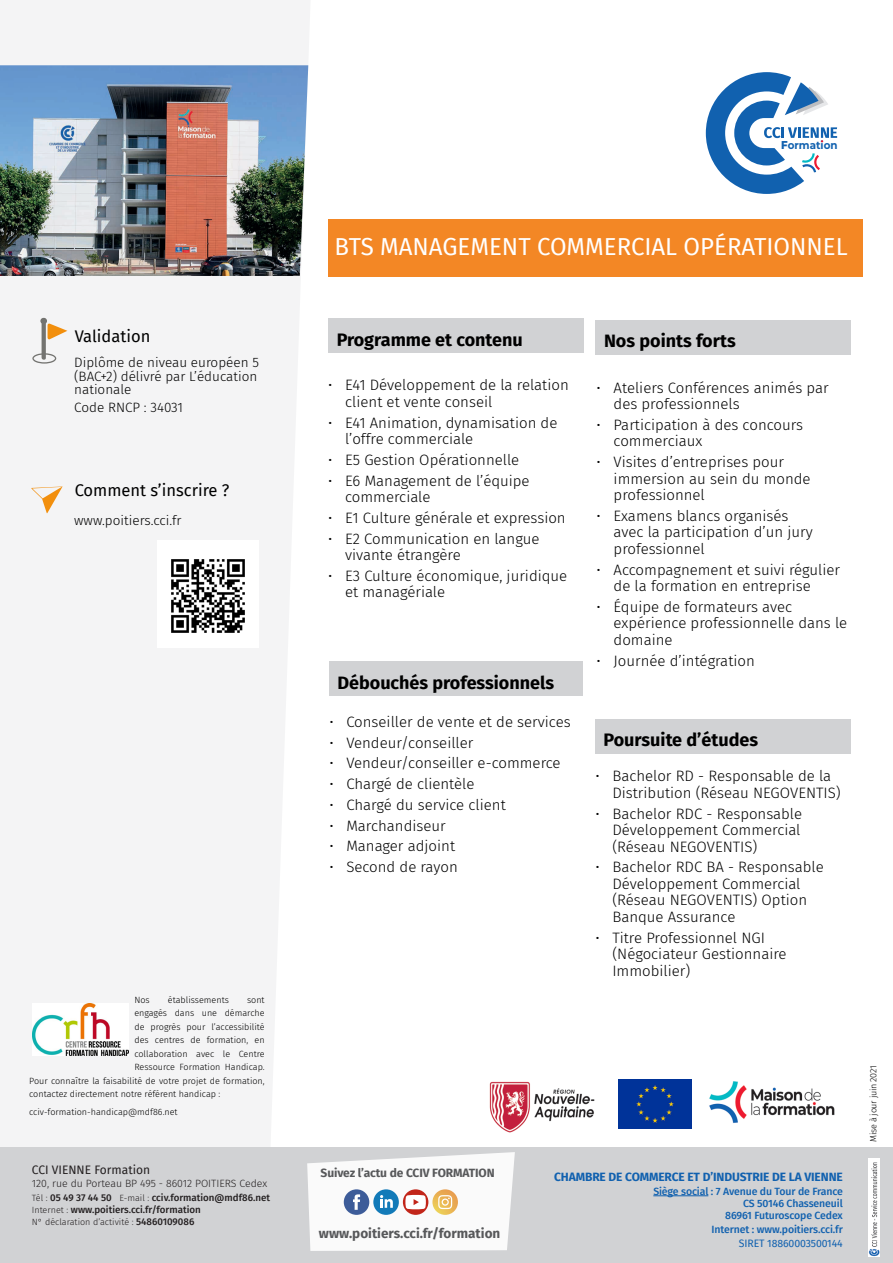
<style>
.page{position:relative;width:893px;height:1263px;background:#fff}
.page>*{position:absolute;margin:0;border:0;box-sizing:border-box;transform-origin:0 0}
.GRAND_TITRE_RUBRIQUE{font:24px "Fira Sans";color:#fff}
.problematique{font:700 18px "Fira Sans";color:#000}
.problematique-2{font:16.5px "Fira Sans";color:#000}
.t1{font:300 15px/16.5px "Fira Sans";color:#000}
.problematique-3{font:300 13.5px/13.5px "Fira Sans";color:#000}
.t2{font:700 13.5px "Fira Sans";color:#57585a}
.t3{font:700 12px "Fira Sans";letter-spacing:-.01em;color:#1161af}
.t4{font:700 12px "Fira Sans";letter-spacing:-.01em;color:#57585a}
.t5{font:12px "Fira Sans";color:#231f20}
.t6{font:700 10.95px "Montserrat";color:#1161af;scale:.94 1}
.t7{font:500 10.5px/12px "Fira Sans";letter-spacing:-.01em;color:#1161af;text-align:right}
.t8{font:300 10.5px "Fira Sans";color:#231f20}
.t9{font:10.5px "Fira Sans";letter-spacing:-.01em;color:#1161af}
.t10{font:500 9.75px/12px "Fira Sans";color:#231f20}
.problematique-4{font:300 9px "Fira Sans";color:#000}
.t11{font:300 9px "Fira Sans";color:#231f20}
.problematique-5{font:300 9px "Fira Sans";letter-spacing:-.03em;color:#000}
.s1{font-weight:300;font-size:9px}
.s2{font-weight:500;font-size:9.75px}
.s3{font-weight:800;font-size:11.4px}
</style>
<div class="page">
<svg style="left:0;top:0;width:310px;height:1147px;fill:#f4f4f5"></svg>
<div style="left:0;top:1147px;width:893px;height:116px;background:#d1d2d4"></div>
<hr style="left:653px;top:1195px;width:55px;height:1px;background:#1161af">
<div style="left:618px;top:1079px;width:73px;height:49px;background:#039"></div>
<img style="left:489px;top:1081px;width:106px;height:52px">
<img style="left:709px;top:1081px;width:126px;height:42px">
<svg style="left:307px;top:1152px;width:208px;height:99px"></svg>
<img style="left:868px;top:1159px;width:11px;height:97px">
<svg style="left:706px;top:72px;width:131px;height:122px"></svg>
<img style="left:0;top:65px;width:308px;height:211px">
<div style="left:595px;top:320px;width:256px;height:34px;background:#d1d2d4"></div>
<div style="left:328px;top:319px;width:255px;height:34px;background:#d1d2d4"></div>
<div style="left:329px;top:662px;width:254px;height:34px;background:#d1d2d4"></div>
<div style="left:595px;top:719px;width:256px;height:34px;background:#d1d2d4"></div>
<div style="left:328px;top:219px;width:534px;height:58px;background:#f38725"></div>
<img style="left:33px;top:1004px;width:96px;height:52px">
<svg style="left:32px;top:318px;width:35px;height:46px"></svg>
<div style="left:157px;top:540px;width:102px;height:108px;background:#fff"></div>
<img style="left:171px;top:559px;width:74px;height:74px">
<svg style="left:31px;top:486px;width:32px;height:27px"></svg>
<p class="problematique-2" style="left:75px;top:324px;width:77px">Validation</p>
<p class="problematique-3" style="left:74px;top:356px;width:186px">Diplôme de niveau européen 5 (BAC+2) délivré par L’éducation nationale</p>
<p class="problematique-3" style="left:74px;top:400px;width:110px">Code RNCP : 34031</p>
<p class="problematique-2" style="left:75px;top:478px;width:156px">Comment s’inscrire ?</p>
<p class="problematique-3" style="left:74px;top:514px;width:109px">www.poitiers.cci.fr</p>
<p class="problematique-4" style="left:134px;top:993px;width:17px">Nos</p>
<p class="problematique-4" style="left:168px;top:993px;width:62px">établissements</p>
<p class="problematique-4" style="left:247px;top:993px;width:19px">sont</p>
<p class="problematique-4" style="left:134px;top:1007px;width:132px">engagés dans une démarche</p>
<p class="problematique-4" style="left:134px;top:1020px;width:132px">de progrès pour l’accessibilité</p>
<p class="problematique-4" style="left:134px;top:1034px;width:132px">des centres de formation, en</p>
<p class="problematique-4" style="left:134px;top:1047px;width:132px">collaboration avec le Centre</p>
<p class="problematique-4" style="left:134px;top:1061px;width:132px">Ressource Formation Handicap.</p>
<p class="problematique-4" style="left:29px;top:1074px;width:237px">Pour connaître la faisabilité de votre projet de formation,</p>
<p class="problematique-4" style="left:29px;top:1088px;width:193px">contactez directement notre référent handicap :</p>
<p class="problematique-4" style="left:29px;top:1106px;width:150px">cciv-formation-handicap@mdf86.net</p>
<p class="t5" style="left:32px;top:1160px;width:120px">CCI VIENNE Formation</p>
<p class="t8" style="left:32px;top:1176px;width:237px">120, rue du Porteau BP 495 - 86012 POITIERS Cedex</p>
<p class="t10" style="left:32px;top:1191px;width:240px"><span class="s1">Tél :</span> 05 49 37 44 50 <span class="s1">E-mail :</span> cciv.formation@mdf86.net<br><span class="s1">Internet :</span> www.poitiers.cci.fr/formation</p>
<p class="t11" style="left:32px;top:1215px;width:164px">N° déclaration d’activité : <span class="s2">54860109086</span></p>
<p class="t6" style="left:781px;top:137px;width:61px"><span class="s3">F</span>ormation</p>
<p class="GRAND_TITRE_RUBRIQUE" style="left:335px;top:229px;width:515px">BTS MANAGEMENT COMMERCIAL OPÉRATIONNEL</p>
<p class="problematique" style="left:337px;top:324px;width:188px">Programme et contenu</p>
<p class="t1" style="left:345px;top:377px;width:225px;text-indent:-17px">• E41 Développement de la relation client et vente conseil</p>
<p class="t1" style="left:345px;top:414px;width:214px;text-indent:-17px">• E41 Animation, dynamisation de l’offre commerciale</p>
<p class="t1" style="left:328px;top:451px;width:193px">• E5 Gestion Opérationnelle</p>
<p class="t1" style="left:345px;top:472px;width:186px;text-indent:-17px">• E6 Management de l’équipe commerciale</p>
<p class="t1" style="left:328px;top:509px;width:239px">• E1 Culture générale et expression</p>
<p class="t1" style="left:345px;top:530px;width:196px;text-indent:-17px">• E2 Communication en langue vivante étrangère</p>
<p class="t1" style="left:345px;top:567px;width:224px;text-indent:-17px">• E3 Culture économique, juridique et managériale</p>
<p class="problematique" style="left:337px;top:667px;width:218px">Débouchés professionnels</p>
<p class="t1" style="left:329px;top:713px;width:243px">• Conseiller de vente et de services</p>
<p class="t1" style="left:329px;top:734px;width:146px">• Vendeur/conseiller</p>
<p class="t1" style="left:329px;top:755px;width:233px">• Vendeur/conseiller e-commerce</p>
<p class="t1" style="left:329px;top:776px;width:147px">• Chargé de clientèle</p>
<p class="t1" style="left:329px;top:796px;width:178px">• Chargé du service client</p>
<p class="t1" style="left:329px;top:817px;width:118px">• Marchandiseur</p>
<p class="t1" style="left:329px;top:838px;width:127px">• Manager adjoint</p>
<p class="t1" style="left:329px;top:859px;width:130px">• Second de rayon</p>
<p class="problematique" style="left:604px;top:325px;width:133px">Nos points forts</p>
<p class="t1" style="left:614px;top:379px;width:217px;text-indent:-17px">• Ateliers Conférences animés par des professionnels</p>
<p class="t1" style="left:614px;top:416px;width:191px;text-indent:-17px">• Participation à des concours commerciaux</p>
<p class="t1" style="left:614px;top:453px;width:199px;text-indent:-17px">• Visites d’entreprises pour immersion au sein du monde professionnel</p>
<p class="t1" style="left:614px;top:507px;width:201px;text-indent:-17px">• Examens blancs organisés avec la participation d’un jury professionnel</p>
<p class="t1" style="left:614px;top:561px;width:228px;text-indent:-17px">• Accompagnement et suivi régulier de la formation en entreprise</p>
<p class="t1" style="left:614px;top:598px;width:235px;text-indent:-17px">• Équipe de formateurs avec expérience professionnelle dans le domaine</p>
<p class="t1" style="left:597px;top:652px;width:160px">• Journée d’intégration</p>
<p class="problematique" style="left:603px;top:725px;width:156px">Poursuite d’études</p>
<p class="t1" style="left:612px;top:768px;width:230px;text-indent:-17px">• Bachelor RD - Responsable de la<br>Distribution (Réseau NEGOVENTIS)</p>
<p class="t1" style="left:612px;top:805px;width:191px;text-align:justify;text-indent:-17px">• Bachelor RDC - Responsable Développement Commercial (Réseau NEGOVENTIS)</p>
<p class="t1" style="left:612px;top:859px;width:213px;text-indent:-17px">• Bachelor RDC BA - Responsable<br>Développement Commercial (Réseau NEGOVENTIS) Option<br>Banque Assurance</p>
<p class="t1" style="left:612px;top:929px;width:176px;text-indent:-17px">• Titre Professionnel NGI (Négociateur Gestionnaire<br>Immobilier)</p>
<p class="t4" style="left:321px;top:1163px;width:176px">Suivez l’actu de CCIV FORMATION</p>
<p class="t2" style="left:319px;top:1222px;width:183px">www.poitiers.cci.fr/formation</p>
<p class="t3" style="left:554px;top:1166px;width:290px">CHAMBRE DE COMMERCE ET D’INDUSTRIE DE LA VIENNE</p>
<p class="t7" style="left:653px;top:1185px;width:191px">Siège social : 7 Avenue du Tour de France<br>CS 50146 Chasseneuil<br>86961 Futuroscope Cedex</p>
<p class="t7" style="left:712px;top:1223px;width:133px">Internet : www.poitiers.cci.fr</p>
<p class="t9" style="left:739px;top:1235px;width:105px">SIRET 18860003500144</p>
<p class="problematique-5" style="left:867px;top:1142px;width:78px;rotate:-90deg">Mise à jour juin 2021</p>
</div>
